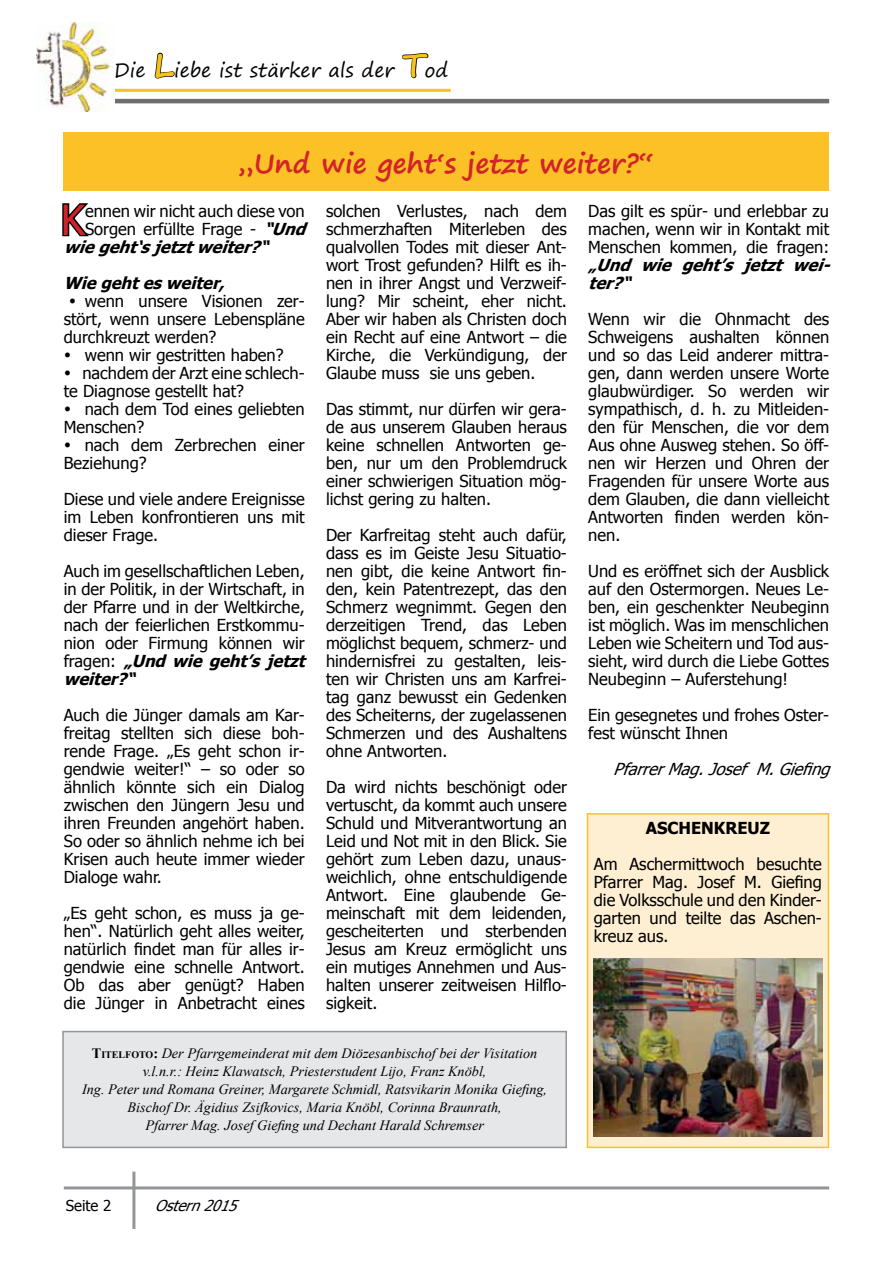
<style>
.page{position:relative;width:893px;height:1263px;background:#fff}
.page>*{position:absolute;margin:0;border:0;box-sizing:border-box;transform-origin:0 0}
.t1{font:41.25px "Tahoma";color:#d2232a}
.t2{font:700 27px "Segoe Print";color:#d2232a}
.t3{font:19.5px "Segoe Print";color:#000}
.t4{font:16.5px/18px "Tahoma";color:#000;text-align:justify}
.t5{font:italic 700 16.5px/18px "Tahoma";color:#000}
.t6{font:italic 16.5px "Tahoma";color:#000}
.t7{font:700 16.5px "Tahoma";color:#000}
.t8{font:italic 15px "Tahoma";color:#000}
.t9{font:15px "Tahoma";color:#000}
.t10{font:italic 14.25px/18px "Times New Roman";color:#000;text-align:center}
.s1{font-weight:700;font-size:33px;color:#f5c416}
.s2{font-weight:700;font-style:italic}
.s3{font-weight:700;font-style:normal}
.s4{font-weight:700;font-style:normal;font-size:10.05px}
</style>
<div class="page">
<hr style="left:64px;top:1186px;width:765px;height:3px;background:#939598">
<hr style="left:132px;top:1171px;width:3px;height:58px;background:#939598">
<hr style="left:114px;top:89px;width:337px;height:3px;background:#fbc127">
<hr style="left:114px;top:99px;width:715px;height:4px;background:#6d6e71">
<img style="left:36px;top:22px;width:78px;height:90px">
<svg style="left:154px;top:52px;width:21px;height:27px"></svg>
<svg style="left:401px;top:53px;width:28px;height:36px"></svg>
<div style="left:587px;top:813px;width:242px;height:335px;background:#ffefd2;border:2px solid #fbc127"></div>
<svg style="left:62px;top:203px;width:27px;height:34px"></svg>
<div style="left:64px;top:133px;width:765px;height:58px;background:#fbc127"></div>
<img style="left:594px;top:958px;width:228px;height:178px">
<div style="left:63px;top:1031px;width:503px;height:116px;background:#e6e7e8"></div>
<div style="left:62px;top:1031px;width:505px;height:117px;border:2px solid #939598"></div>
<p class="t3" style="left:114px;top:53px;width:336px">Die <span class="s1">L</span>iebe ist stärker als der <span class="s1">T</span>od</p>
<h2 class="t2" style="left:238px;top:139px;width:417px">„Und wie geht‘s jetzt weiter?“</h2>
<h1 class="t1" style="left:61px;top:192px;width:26px">K</h1>
<p class="t4" style="left:85px;top:201px;width:221px">ennen wir nicht auch diese von</p>
<p class="t4" style="left:85px;top:219px;width:229px">Sorgen erfüllte Frage - <span class="s2">“Und</span></p>
<p class="t5" style="left:64px;top:237px;width:213px">wiegeht‘sjetztweiter?“</p>
<p class="t5" style="left:64px;top:273px;width:163px">Wiegehtesweiter,</p>
<p class="t4" style="left:64px;top:291px;width:242px;text-indent:5px">• wenn unsere Visionen zer&shy;stört, wenn unsere Lebenspläne durchkreuzt werden?</p>
<p class="t4" style="left:64px;top:345px;width:221px">• wenn wir gestritten haben?</p>
<p class="t4" style="left:64px;top:363px;width:242px">• nachdem der Arzt eine schlech&shy;te Diagnose gestellt hat?</p>
<p class="t4" style="left:64px;top:399px;width:242px">• nach dem Tod eines geliebten<br>Menschen?</p>
<p class="t4" style="left:64px;top:435px;width:242px">• nach dem Zerbrechen einer<br>Beziehung?</p>
<p class="t4" style="left:64px;top:489px;width:242px">Diese und viele andere Ereignisse im Leben konfrontieren uns mit dieser Frage.</p>
<p class="t4" style="left:64px;top:561px;width:248px;text-align:left">Auch im gesellschaftlichen Leben, in der Politik, in der Wirtschaft, in der Pfarre und in der Weltkirche, nach der feierlichen Erstkommu&shy;nion oder Firmung können wir f r a g e n : <span class="s2">„Und wie geht’s jetzt weiter?“</span></p>
<p class="t4" style="left:64px;top:705px;width:242px">Auch die Jünger damals am Kar&shy;freitag stellten sich diese boh&shy;rende Frage. „Es geht schon ir&shy;gendwie weiter!“ – so oder so ähnlich könnte sich ein Dialog zwischen den Jüngern Jesu und ihren Freunden angehört haben.<br>So oder so ähnlich nehme ich bei Krisen auch heute immer wieder Dialoge wahr.</p>
<p class="t4" style="left:64px;top:903px;width:242px">„Es geht schon, es muss ja ge&shy;hen“. Natürlich geht alles weiter, natürlich findet man für alles ir&shy;gendwie eine schnelle Antwort.<br>Ob das aber genügt? Haben die Jünger in Anbetracht eines</p>
<p class="t4" style="left:326px;top:201px;width:242px">solchen Verlustes, nach dem schmerzhaften Miterleben des qualvollen Todes mit dieser Ant&shy;wort Trost gefunden? Hilft es ih&shy;nen in ihrer Angst und Verzweif&shy;lung? Mir scheint, eher nicht.<br>Aber wir haben als Christen doch ein Recht auf eine Antwort – die Kirche, die Verkündigung, der Glaube muss sie uns geben.</p>
<p class="t4" style="left:326px;top:399px;width:242px">Das stimmt, nur dürfen wir gera&shy;de aus unserem Glauben heraus keine schnellen Antworten ge&shy;ben, nur um den Problemdruck einer schwierigen Situation mög&shy;lichst gering zu halten.</p>
<p class="t4" style="left:326px;top:525px;width:242px">Der Karfreitag steht auch dafür, dass es im Geiste Jesu Situatio&shy;nen gibt, die keine Antwort fin&shy;den, kein Patentrezept, das den Schmerz wegnimmt. Gegen den derzeitigen Trend, das Leben möglichst bequem, schmerz- und hindernisfrei zu gestalten, leis&shy;ten wir Christen uns am Karfrei&shy;tag ganz bewusst ein Gedenken des Scheiterns, der zugelassenen Schmerzen und des Aushaltens ohne Antworten.</p>
<p class="t4" style="left:326px;top:777px;width:242px">Da wird nichts beschönigt oder vertuscht, da kommt auch unsere Schuld und Mitverantwortung an Leid und Not mit in den Blick. Sie gehört zum Leben dazu, unaus&shy;weichlich, ohne entschuldigende Antwort. Eine glaubende Ge&shy;meinschaft mit dem leidenden, gescheiterten und sterbenden Jesus am Kreuz ermöglicht uns ein mutiges Annehmen und Aus&shy;halten unserer zeitweisen Hilflo&shy;sigkeit.</p>
<p class="t10" style="left:82px;top:1044px;width:467px"><span class="s3">T</span><span class="s4">ITELFOTO</span><span class="s3">:</span> Der Pfarrgemeinderat mit dem Diözesanbischof bei der Visitation v.l.n.r.: Heinz Klawatsch, Priesterstudent Lijo, Franz Knöbl,<br>Ing. Peter und Romana Greiner, Margarete Schmidl, Ratsvikarin Monika Giefing, Bischof Dr. Ägidius Zsifkovics, Maria Knöbl, Corinna Braunrath,<br>Pfarrer Mag. Josef Giefing und Dechant Harald Schremser</p>
<p class="t4" style="left:588px;top:201px;width:242px">Das gilt es spür- und erlebbar zu machen, wenn wir in Kontakt mit Menschen kommen, die fragen:</p>
<p class="t5" style="left:588px;top:255px;width:250px">„Und wie geht’s jetzt wei&shy;ter?“</p>
<p class="t4" style="left:588px;top:309px;width:242px">Wenn wir die Ohnmacht des Schweigens aushalten können und so das Leid anderer mittra&shy;gen, dann werden unsere Worte glaubwürdiger. So werden wir sympathisch, d. h. zu Mitleiden&shy;den für Menschen, die vor dem Aus ohne Ausweg stehen. So öff&shy;nen wir Herzen und Ohren der Fragenden für unsere Worte aus dem Glauben, die dann vielleicht Antworten finden werden kön&shy;nen.</p>
<p class="t4" style="left:588px;top:561px;width:242px">Und es eröffnet sich der Ausblick auf den Ostermorgen. Neues Le&shy;ben, ein geschenkter Neubeginn ist möglich. Was im menschlichen Leben wie Scheitern und Tod aus&shy;sieht, wird durch die Liebe Gottes Neubeginn – Auferstehung!</p>
<p class="t4" style="left:588px;top:705px;width:242px">Ein gesegnetes und frohes Oster&shy;fest wünscht Ihnen</p>
<p class="t6" style="left:613px;top:758px;width:225px">PfarrerMag.Josef M.Giefing</p>
<p class="t7" style="left:646px;top:816px;width:126px">ASCHENKREUZ</p>
<p class="t4" style="left:594px;top:854px;width:230px">Am Aschermittwoch besuchte Pfarrer Mag. Josef M. Giefing die Volksschule und den Kinder&shy;garten und teilte das Aschen&shy;kreuz aus.</p>
<p class="t9" style="left:66px;top:1195px;width:47px">Seite 2</p>
<p class="t8" style="left:155px;top:1195px;width:90px">Ostern2015</p>
</div>
